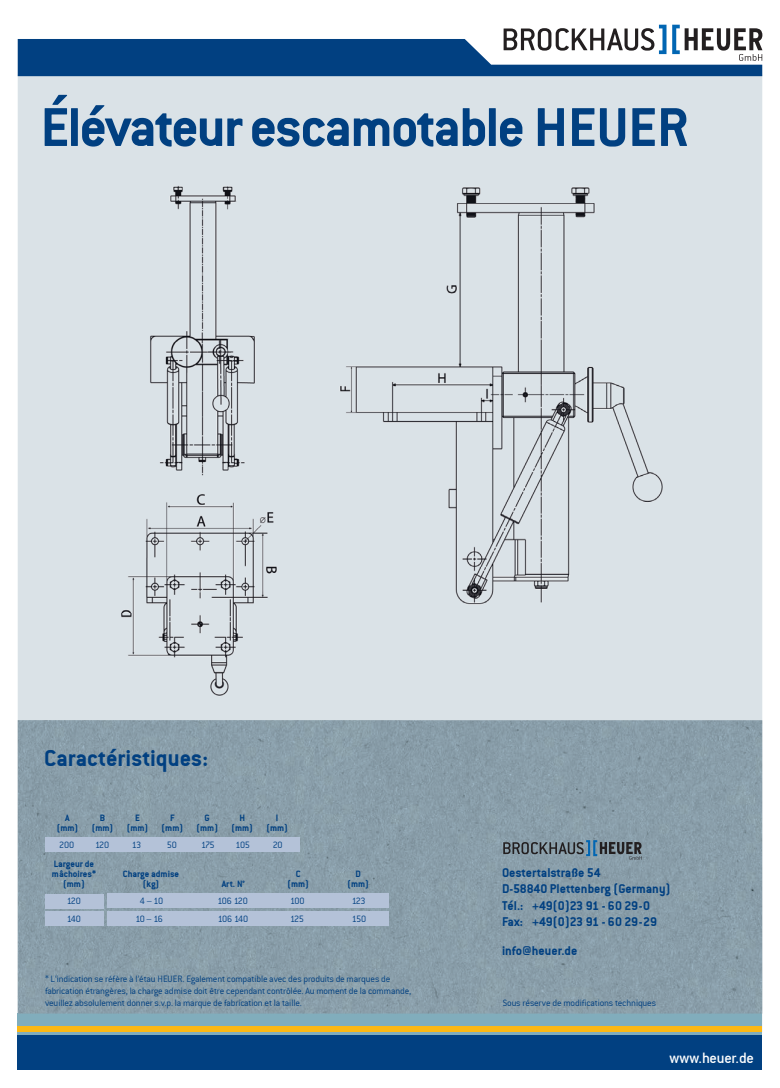
<style>
.page{position:relative;width:780px;height:1088px;background:#fff}
.page>*{position:absolute;margin:0;border:0;box-sizing:border-box;transform-origin:0 0}
.t1{font:60px "Conduit ITCTT Bold";letter-spacing:-.03em;color:#014081}
.t2{font:25px "Conduit ITCTT Bold";color:#014081}
.t3{font:16.25px "Conduit Md ITCTT Medium";letter-spacing:-.015em;color:#fff}
.t4{font:13.75px/16.5px "Conduit ITCTT Bold";color:#014081}
.t5{font:10px/12px "Conduit ITCTT Light";letter-spacing:-.015em;color:#014081}
.t6{font:10px/10px "Conduit ITCTT Bold";color:#014081;text-align:center}
.t7{font:10px/18.1px "Conduit ITCTT Light";letter-spacing:-.045em;color:#014081}
</style>
<div class="page">
<div style="left:18px;top:75px;width:744px;height:957px;background:#dae2e7"></div>
<div style="left:18px;top:1013px;width:744px;height:24px;background:#81adbc"></div>
<div style="left:18px;top:1026px;width:744px;height:5px;background:#fcb814"></div>
<div style="left:18px;top:1035px;width:744px;height:35px;background:#014081"></div>
<svg style="left:18px;top:25px;width:744px;height:51px"></svg>
<img style="left:18px;top:720px;width:744px;height:293px">
<div style="left:45px;top:837px;width:254px;height:15px;background:#b4c2d8"></div>
<div style="left:107px;top:911px;width:281px;height:15px;background:#b4c2d8"></div>
<div style="left:45px;top:893px;width:58px;height:15px;background:#b4c2d8"></div>
<div style="left:107px;top:893px;width:281px;height:15px;background:#b4c2d8"></div>
<div style="left:45px;top:911px;width:58px;height:15px;background:#b4c2d8"></div>
<img style="left:340px;top:187px;width:323px;height:418px">
<img style="left:150px;top:186px;width:105px;height:290px">
<img style="left:121px;top:494px;width:156px;height:202px">
<svg style="left:503px;top:840px;width:138px;height:20px"></svg>
<h1 class="t1" style="left:41px;top:92px;width:649px">Élévateur escamotable HEUER</h1>
<h2 class="t2" style="left:44px;top:743px;width:165px">Caractéristiques:</h2>
<p class="t6" style="left:196px;top:813px;width:23px">G (mm)</p>
<p class="t6" style="left:266px;top:813px;width:23px">I (mm)</p>
<p class="t6" style="left:57px;top:813px;width:23px">A (mm)</p>
<p class="t6" style="left:92px;top:813px;width:23px">B (mm)</p>
<p class="t6" style="left:127px;top:813px;width:23px">E (mm)</p>
<p class="t6" style="left:162px;top:813px;width:23px">F (mm)</p>
<p class="t6" style="left:231px;top:813px;width:23px">H (mm)</p>
<p class="t6" style="left:52px;top:859px;width:45px">Largeur de mâchoires* (mm)</p>
<p class="t6" style="left:123px;top:869px;width:58px">Charge admise (kg)</p>
<p class="t6" style="left:222px;top:879px;width:25px">Art. N°</p>
<p class="t5" style="left:59px;top:838px;width:17px">200</p>
<p class="t5" style="left:95px;top:838px;width:16px">120</p>
<p class="t5" style="left:132px;top:838px;width:11px">13</p>
<p class="t5" style="left:167px;top:838px;width:12px">50</p>
<p class="t5" style="left:201px;top:838px;width:15px">175</p>
<p class="t5" style="left:235px;top:838px;width:16px">105</p>
<p class="t5" style="left:273px;top:838px;width:11px">20</p>
<p class="t6" style="left:287px;top:869px;width:23px">C (mm)</p>
<p class="t6" style="left:347px;top:869px;width:23px">D (mm)</p>
<p class="t5" style="left:67px;top:892px;width:16px;line-height:18.1px">120<br>140</p>
<p class="t7" style="left:217px;top:892px;width:33px">106 120<br>106 140</p>
<p class="t5" style="left:135px;top:892px;width:29px;line-height:18px;text-align:center">4 – 10<br>10 – 16</p>
<p class="t5" style="left:290px;top:892px;width:16px;line-height:17.6px">100<br>125</p>
<p class="t5" style="left:352px;top:892px;width:16px;line-height:17.8px">123<br>150</p>
<p class="t5" style="left:45px;top:973px;width:368px">* L‘indication se réfère à l’étau HEUER. Egalement compatible avec des produits de marques de fabrication étrangères, la charge admise doit être cependant contrôlée. Au moment de la commande, veuillez absolulement donner s.v.p. la marque de fabrication et la taille.</p>
<h3 class="t4" style="left:502px;top:864px;width:170px">Oestertalstraße 54<br>D-58840 Plettenberg (Germany)<br>Tél.: +49(0)23 91 - 60 29-0<br>Fax: +49(0)23 91 - 60 29-29</h3>
<h3 class="t4" style="left:502px;top:942px;width:77px">info@heuer.de</h3>
<p class="t5" style="left:503px;top:997px;width:155px">Sous réserve de modifications techniques</p>
<h3 class="t3" style="left:669px;top:1048px;width:86px">www.heuer.de</h3>
</div>
